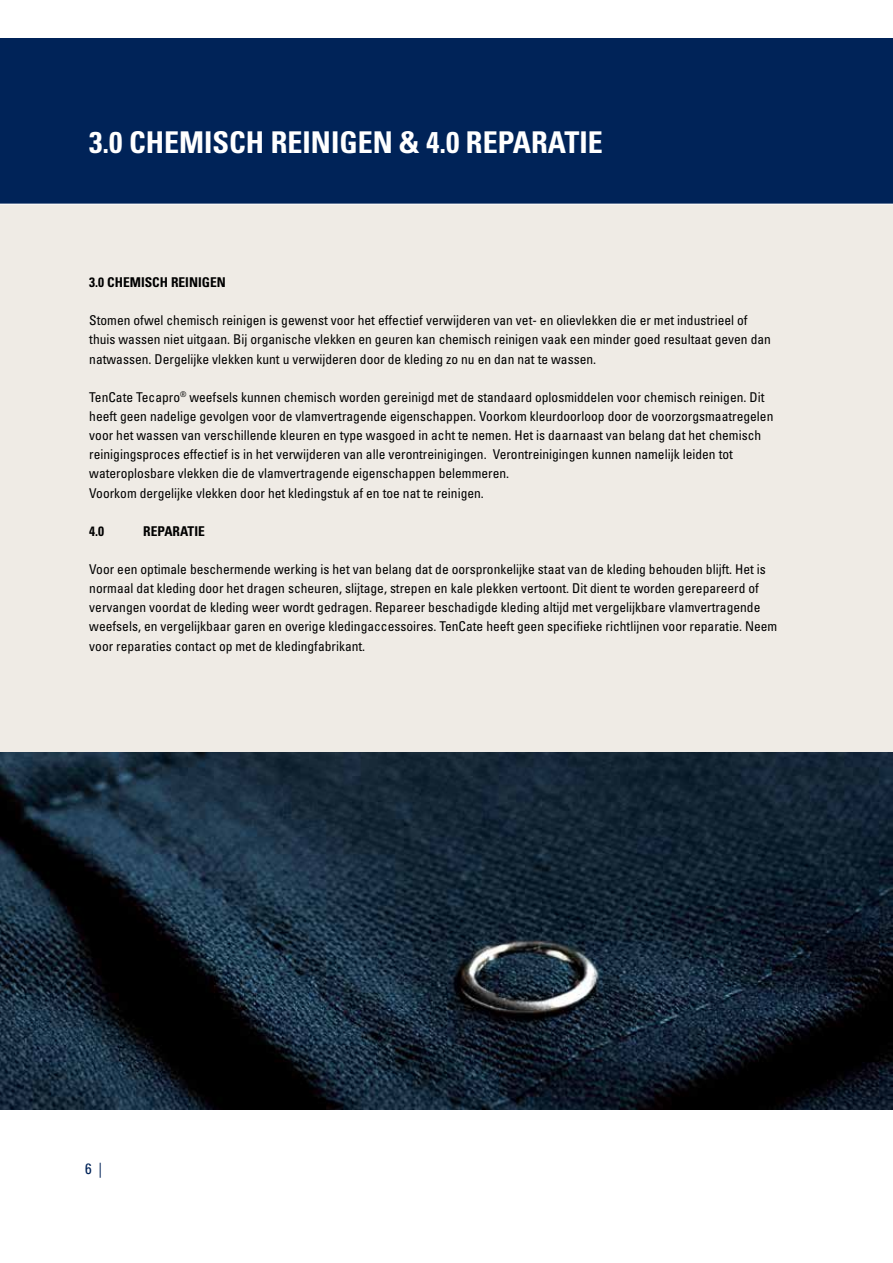
<style>
.page{position:relative;width:893px;height:1263px;background:#fff}
.page>*{position:absolute;margin:0;border:0;box-sizing:border-box;transform-origin:0 0}
.t1{font:700 condensed 30px "Univers";color:#fff}
.t2{font:condensed 15px "Univers";color:#002358}
.t3{font:condensed 13.5px/19.2px "Univers";color:#000}
.t4{font:700 condensed 13.5px "Univers";color:#000}
</style>
<div class="page">
<div style="left:0;top:204px;width:893px;height:906px;background:#efebe5"></div>
<div style="left:0;top:38px;width:893px;height:166px;background:#002358"></div>
<hr style="left:0;top:204px;width:893px;height:1px;background:#fff">
<img style="left:0;top:753px;width:893px;height:357px">
<h1 class="t1" style="left:89px;top:124px;width:515px">3.0 CHEMISCH REINIGEN &amp; 4.0 REPARATIE</h1>
<p class="t4" style="left:89px;top:274px;width:138px">3.0 CHEMISCH REINIGEN</p>
<p class="t3" style="left:89px;top:311px;width:683px">Stomen ofwel chemisch reinigen is gewenst voor het effectief verwijderen van vet- en olievlekken die er met industrieel of thuis wassen niet uitgaan. Bij organische vlekken en geuren kan chemisch reinigen vaak een minder goed resultaat geven dan natwassen. Dergelijke vlekken kunt u verwijderen door de kleding zo nu en dan nat te wassen.</p>
<p class="t3" style="left:89px;top:387px;width:686px">TenCate Tecapro<sup>®</sup> weefsels kunnen chemisch worden gereinigd met de standaard oplosmiddelen voor chemisch reinigen. Dit heeft geen nadelige gevolgen voor de vlamvertragende eigenschappen. Voorkom kleurdoorloop door de voorzorgsmaatregelen voor het wassen van verschillende kleuren en type wasgoed in acht te nemen. Het is daarnaast van belang dat het chemisch reinigingsproces effectief is in het verwijderen van alle verontreinigingen. Verontreinigingen kunnen namelijk leiden tot wateroplosbare vlekken die de vlamvertragende eigenschappen belemmeren.<br>Voorkom dergelijke vlekken door het kledingstuk af en toe nat te reinigen.</p>
<p class="t4" style="left:89px;top:523px;width:16px">4.0</p>
<p class="t4" style="left:143px;top:523px;width:63px">REPARATIE</p>
<p class="t3" style="left:89px;top:559px;width:689px">Voor een optimale beschermende werking is het van belang dat de oorspronkelijke staat van de kleding behouden blijft. Het is normaal dat kleding door het dragen scheuren, slijtage, strepen en kale plekken vertoont. Dit dient te worden gerepareerd of vervangen voordat de kleding weer wordt gedragen. Repareer beschadigde kleding altijd met vergelijkbare vlamvertragende weefsels, en vergelijkbaar garen en overige kledingaccessoires. TenCate heeft geen specifieke richtlijnen voor reparatie. Neem voor reparaties contact op met de kledingfabrikant.</p>
<p class="t2" style="left:85px;top:1159px;width:19px">6 |</p>
</div>
